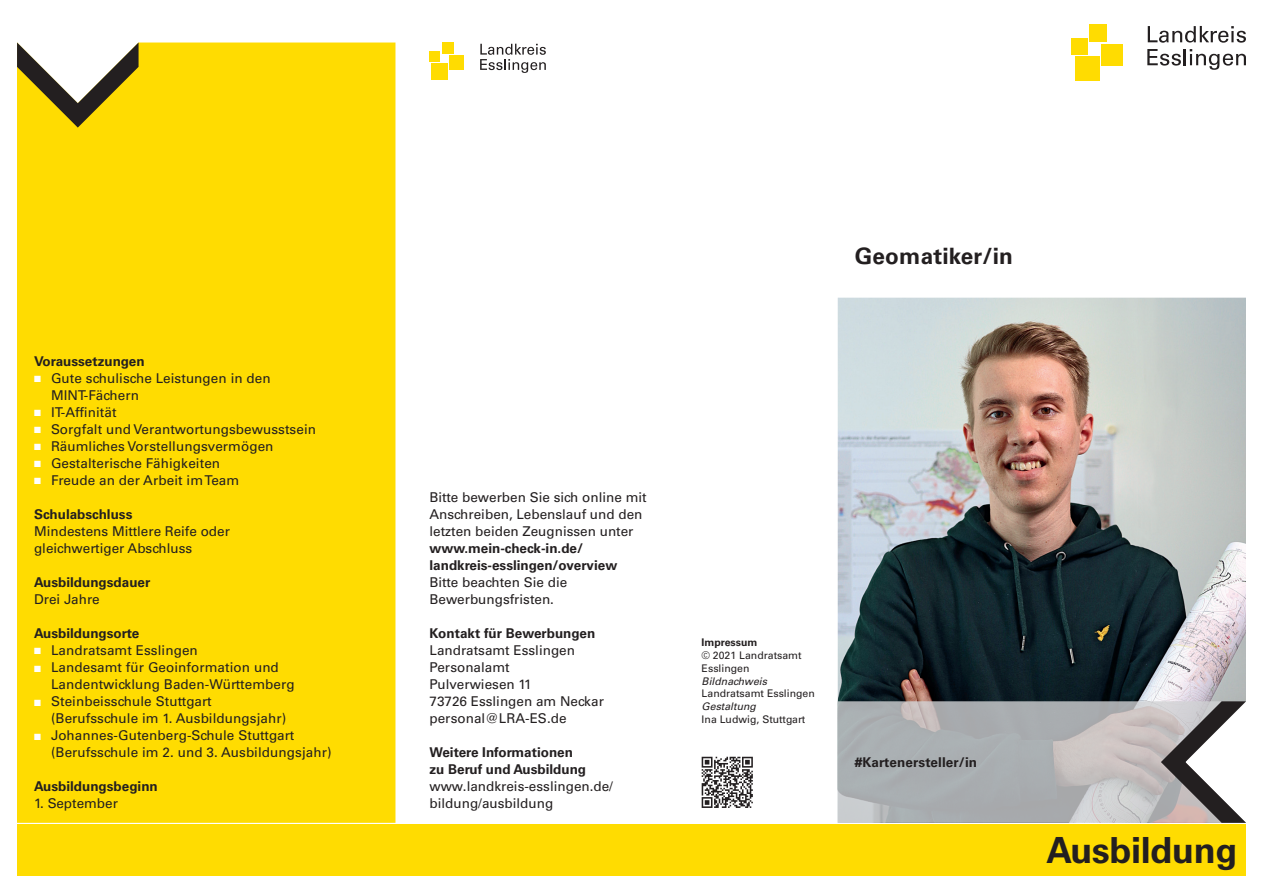
<style>
.page{position:relative;width:1263px;height:893px;background:#fff}
.page>*{position:absolute;margin:0;border:0;box-sizing:border-box;transform-origin:0 0}
.t1{font:700 36px "Univers LT Std";letter-spacing:-.01em;color:#231f20}
.t2{font:700 22.5px "Univers LT Std";letter-spacing:.01em;color:#231f20}
.t3{font:13.5px/17px "Univers LT Std";color:#231f20}
.t4{font:700 13.5px/17px "Univers LT Std";color:#231f20}
.t5{font:10.5px/12.8px "Univers LT Std";color:#231f20}
.t6{font:italic 10.5px "Univers LT Std";color:#231f20}
.t7{font:700 10.5px "Univers LT Std";color:#231f20}
.s1{color:#fff}
</style>
<div class="page">
<div style="left:17px;top:825px;width:1229px;height:51px;background:#ffdc01"></div>
<div style="left:17px;top:43px;width:378px;height:780px;background:#ffdc01"></div>
<svg style="left:17px;top:42px;width:122px;height:86px"></svg>
<img style="left:838px;top:298px;width:408px;height:403px">
<svg style="left:838px;top:701px;width:323px;height:122px;background:#b2b3b5"></svg>
<div style="left:1072px;top:38px;width:16px;height:16px;background:#ffdc01"></div>
<div style="left:1075px;top:56px;width:25px;height:25px;background:#ffdc01"></div>
<div style="left:1101px;top:44px;width:22px;height:21px;background:#ffdc01"></div>
<div style="left:1089px;top:24px;width:18px;height:18px;background:#ffdc01"></div>
<svg style="left:1148px;top:26px;width:98px;height:17px"></svg>
<svg style="left:1147px;top:49px;width:99px;height:21px"></svg>
<svg style="left:480px;top:44px;width:66px;height:29px"></svg>
<div style="left:429px;top:52px;width:11px;height:10px;background:#ffdc01"></div>
<div style="left:432px;top:64px;width:16px;height:16px;background:#ffdc01"></div>
<div style="left:450px;top:56px;width:14px;height:14px;background:#ffdc01"></div>
<div style="left:442px;top:43px;width:11px;height:11px;background:#ffdc01"></div>
<svg style="left:702px;top:757px;width:51px;height:51px"></svg>
<svg style="left:1161px;top:701px;width:85px;height:122px"></svg>
<p class="t4" style="left:34px;top:353px;width:112px">Voraussetzungen</p>
<p class="t3" style="left:51px;top:369px;width:221px;text-indent:-17px"><span class="s1">■</span> Gute schulische Leistungen in den<br>MINT-Fächern</p>
<p class="t3" style="left:34px;top:404px;width:84px"><span class="s1">■</span> IT-Affinität</p>
<p class="t3" style="left:34px;top:421px;width:284px"><span class="s1">■</span> Sorgfalt und Verantwortungsbewusstsein</p>
<p class="t3" style="left:34px;top:438px;width:241px"><span class="s1">■</span> Räumliches Vorstellungsvermögen</p>
<p class="t3" style="left:34px;top:455px;width:188px"><span class="s1">■</span> Gestalterische Fähigkeiten</p>
<p class="t3" style="left:34px;top:472px;width:207px"><span class="s1">■</span> Freude an der Arbeit im Team</p>
<p class="t4" style="left:34px;top:506px;width:100px">Schulabschluss</p>
<p class="t3" style="left:34px;top:523px;width:197px">Mindestens Mittlere Reife oder gleichwertiger Abschluss</p>
<p class="t4" style="left:34px;top:574px;width:118px">Ausbildungsdauer</p>
<p class="t3" style="left:34px;top:591px;width:67px">Drei Jahre</p>
<p class="t4" style="left:34px;top:625px;width:107px">Ausbildungsorte</p>
<p class="t3" style="left:34px;top:642px;width:165px"><span class="s1">■</span> Landratsamt Esslingen</p>
<p class="t3" style="left:51px;top:659px;width:245px;text-indent:-17px"><span class="s1">■</span> Landesamt für Geoinformation und<br>Landentwicklung Baden-Württemberg</p>
<p class="t3" style="left:51px;top:693px;width:237px;text-indent:-17px"><span class="s1">■</span> Steinbeisschule Stuttgart (Berufsschule im 1. Ausbildungsjahr)</p>
<p class="t3" style="left:51px;top:727px;width:282px;text-indent:-17px"><span class="s1">■</span> Johannes-Gutenberg-Schule Stuttgart (Berufsschule im 2. und 3. Ausbildungsjahr)</p>
<p class="t4" style="left:34px;top:778px;width:125px">Ausbildungsbeginn</p>
<p class="t3" style="left:34px;top:795px;width:85px">1. September</p>
<h2 class="t2" style="left:855px;top:243px;width:160px">Geomatiker/in</h2>
<p class="t3" style="left:429px;top:489px;width:219px">Bitte bewerben Sie sich online mit<br>Anschreiben, Lebenslauf und den letzten beiden Zeugnissen unter</p>
<p class="t4" style="left:429px;top:540px;width:189px">www.mein-check-in.de/ landkreis-esslingen/overview</p>
<p class="t3" style="left:429px;top:574px;width:139px">Bitte beachten Sie die<br>Bewerbungsfristen.</p>
<p class="t4" style="left:429px;top:625px;width:167px">Kontakt für Bewerbungen</p>
<p class="t3" style="left:429px;top:642px;width:176px">Landratsamt Esslingen<br>Personalamt<br>Pulverwiesen 11<br>73726 Esslingen am Neckar personal@LRA-ES.de</p>
<p class="t4" style="left:429px;top:744px;width:158px">Weitere Informationen zu Beruf und Ausbildung</p>
<p class="t3" style="left:429px;top:778px;width:185px">www.landkreis-esslingen.de/ bildung/ausbildung</p>
<p class="t7" style="left:702px;top:636px;width:57px">Impressum</p>
<p class="t5" style="left:702px;top:649px;width:102px">© 2021 Landratsamt<br>Esslingen</p>
<p class="t6" style="left:702px;top:675px;width:67px">Bildnachweis</p>
<p class="t5" style="left:702px;top:687px;width:115px">Landratsamt Esslingen</p>
<p class="t6" style="left:702px;top:700px;width:56px">Gestaltung</p>
<p class="t5" style="left:702px;top:713px;width:105px">Ina Ludwig, Stuttgart</p>
<p class="t4" style="left:855px;top:754px;width:124px">#Kartenersteller/in</p>
<h1 class="t1" style="left:1046px;top:829px;width:192px">Ausbildung</h1>
</div>
